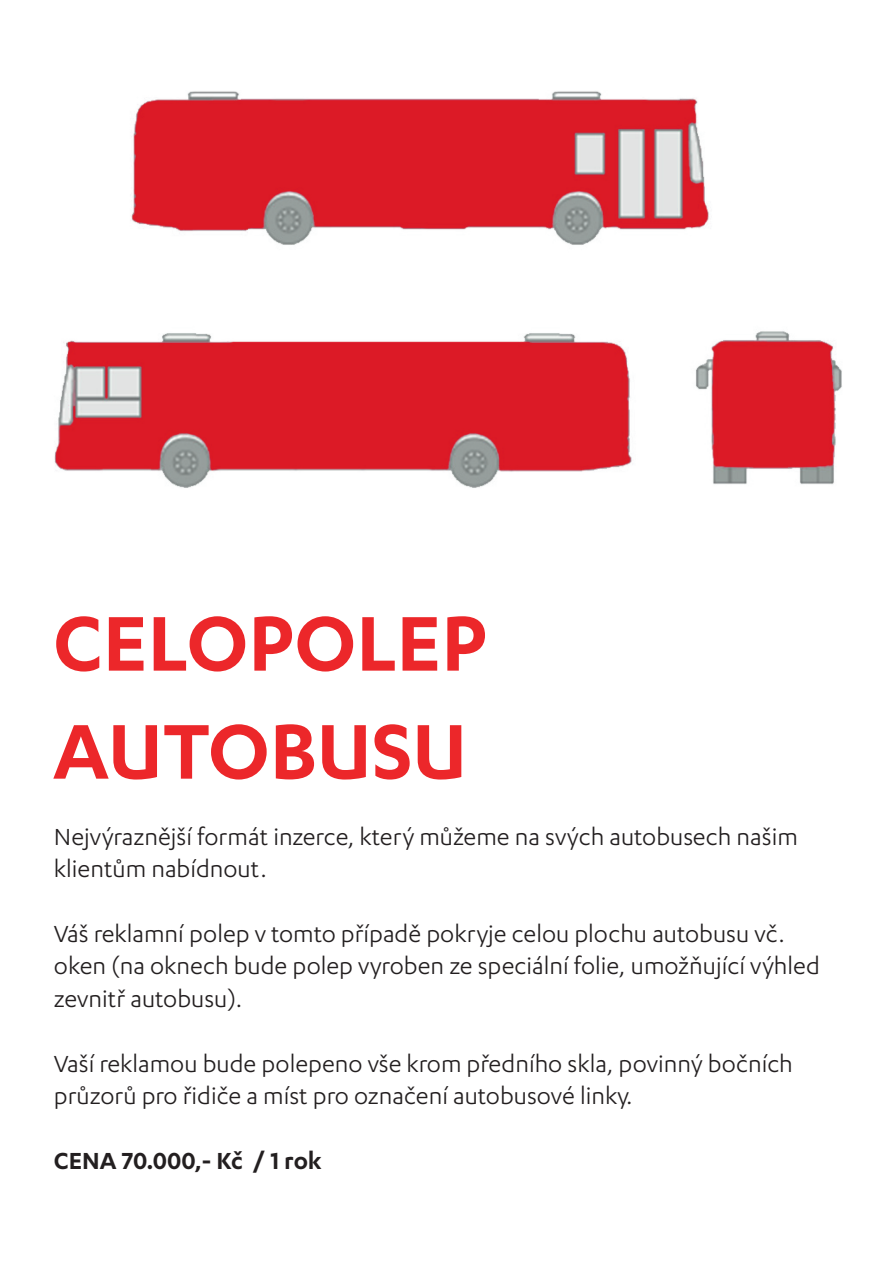
<style>
.page{position:relative;width:893px;height:1263px;background:#fff}
.page>*{position:absolute;margin:0;border:0;box-sizing:border-box;transform-origin:0 0}
.t1{font:600 90px/108px "Karbon";color:#ec272a}
.t2{font:27px/32.4px "Karbon";color:#231f20}
.t3{font:600 27px "Karbon";color:#231f20}
</style>
<div class="page">
<img style="left:54px;top:91px;width:788px;height:397px">
<h1 class="t1" style="left:53px;top:600px;width:435px">CELOPOLEP<br>AUTOBUSU</h1>
<p class="t2" style="left:54px;top:824px;width:745px">Nejvýraznější formát inzerce, který můžeme na svých autobusech našim klientům nabídnout.</p>
<p class="t2" style="left:54px;top:921px;width:767px">Váš reklamní polep v tomto případě pokryje celou plochu autobusu vč. oken (na oknech bude polep vyroben ze speciální folie, umožňující výhled zevnitř autobusu).</p>
<p class="t2" style="left:54px;top:1050px;width:740px">Vaší reklamou bude polepeno vše krom předního skla, povinný bočních průzorů pro řidiče a míst pro označení autobusové linky.</p>
<p class="t3" style="left:54px;top:1150px;width:269px">CENA 70.000,- Kč / 1 rok</p>
</div>
